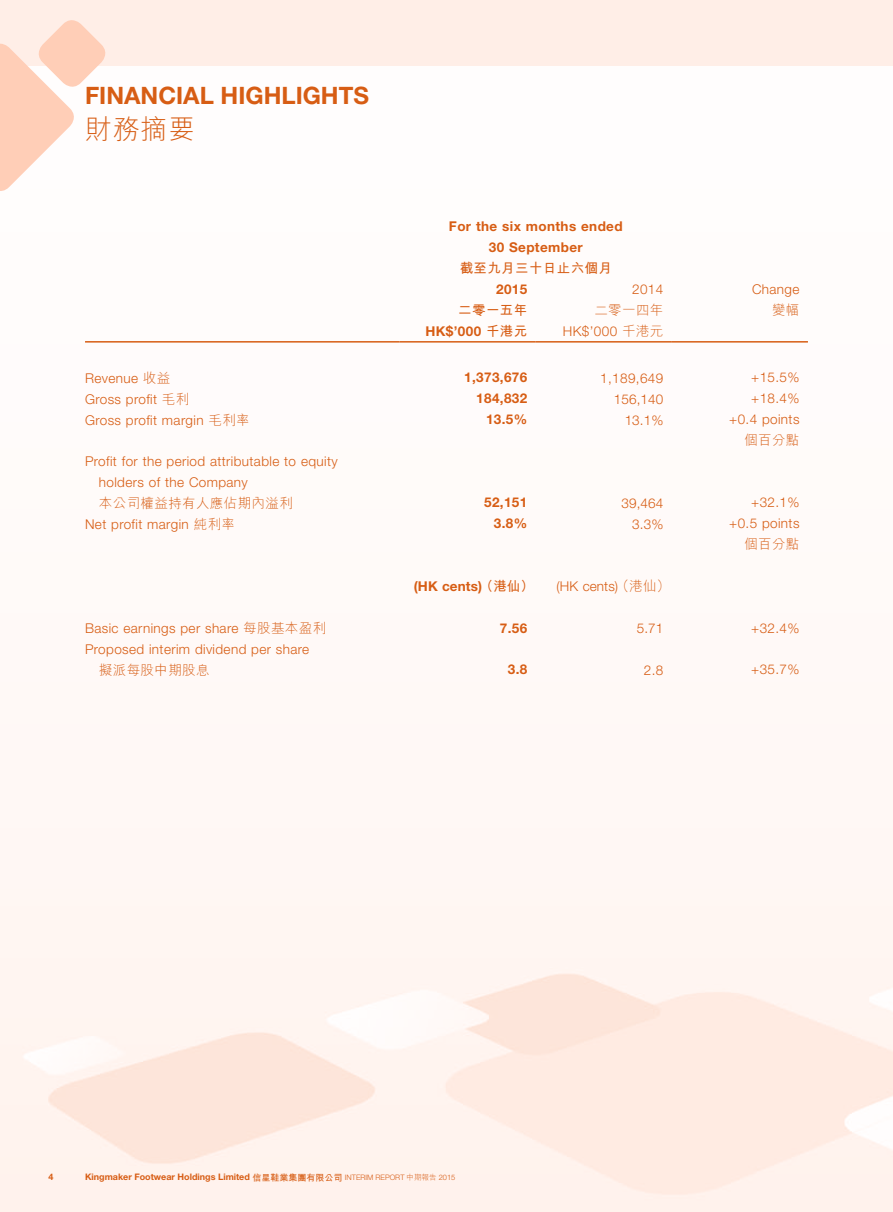
<style>
.page{position:relative;width:893px;height:1212px;background:#fff}
.page>*{position:absolute;margin:0;border:0;box-sizing:border-box;transform-origin:0 0}
.t1{font:300 27px "M Hei HK";color:#d75d14}
.t2{font:700 24px "Helvetica Neue LT Std";color:#d75d14}
.t3{font:300 13.5px/21px "Helvetica Neue LT Std";letter-spacing:.03em;color:#d75d14}
.t4{font:700 13.5px/21px "Helvetica Neue LT Std";letter-spacing:.03em;color:#d75d14;text-align:center}
.t5{font:300 13.5px "M Hei HK";letter-spacing:.03em;color:#d75d14}
.t6{font:700 13.5px "M Hei HK";letter-spacing:.03em;color:#d75d14}
.t7{font:700 9px "Helvetica Neue LT Std";color:#d75d14}
.s1{font-family:"M Hei HK"}
.s2{font-weight:300;font-size:7.5px}
.s3{font-family:"M Hei HK";font-weight:300;font-size:7.5px}
</style>
<div class="page">
<div style="left:0;top:0;width:893px;height:66px;background:#ffeee7"></div>
<svg style="left:0;top:20px;width:106px;height:172px"></svg>
<hr style="left:85px;top:341px;width:315px;height:2px;background:#d75d14">
<hr style="left:400px;top:341px;width:136px;height:2px;background:#d75d14">
<hr style="left:536px;top:341px;width:136px;height:2px;background:#d75d14">
<hr style="left:672px;top:341px;width:136px;height:2px;background:#d75d14">
<h2 class="t2" style="left:85px;top:81px;width:285px">FINANCIAL HIGHLIGHTS</h2>
<h1 class="t1" style="left:85px;top:110px;width:112px">財務摘要</h1>
<p class="t4" style="left:449px;top:216px;width:175px">For the six months ended<br>30 September</p>
<p class="t6" style="left:460px;top:259px;width:154px">截至九月三十日止六個月</p>
<p class="t4" style="left:496px;top:278px;width:33px">2015</p>
<p class="t3" style="left:632px;top:278px;width:33px">2014</p>
<p class="t3" style="left:752px;top:278px;width:49px">Change</p>
<p class="t6" style="left:458px;top:301px;width:71px">二零一五年</p>
<p class="t5" style="left:594px;top:301px;width:71px">二零一四年</p>
<p class="t5" style="left:772px;top:301px;width:29px">變幅</p>
<p class="t4" style="left:425px;top:321px;width:103px">HK$’000 <span class="s1">千港元</span></p>
<p class="t3" style="left:563px;top:321px;width:102px">HK$’000 <span class="s1">千港元</span></p>
<p class="t3" style="left:85px;top:367px;width:87px">Revenue <span class="s1">收益</span></p>
<p class="t4" style="left:464px;top:367px;width:65px">1,373,676</p>
<p class="t3" style="left:600px;top:367px;width:65px">1,189,649</p>
<p class="t3" style="left:751px;top:367px;width:50px">+15.5%</p>
<p class="t3" style="left:85px;top:388px;width:106px">Gross profit <span class="s1">毛利</span></p>
<p class="t4" style="left:476px;top:388px;width:53px">184,832</p>
<p class="t3" style="left:614px;top:388px;width:51px">156,140</p>
<p class="t3" style="left:751px;top:388px;width:50px">+18.4%</p>
<p class="t3" style="left:85px;top:409px;width:166px">Gross profit margin <span class="s1">毛利率</span></p>
<p class="t4" style="left:486px;top:409px;width:43px">13.5%</p>
<p class="t3" style="left:625px;top:409px;width:40px">13.1%</p>
<p class="t3" style="left:729px;top:409px;width:72px">+0.4 points</p>
<p class="t5" style="left:744px;top:431px;width:57px">個百分點</p>
<p class="t3" style="left:99px;top:450px;width:240px;text-indent:-14px">Profit for the period attributable to equity holders of the Company</p>
<p class="t5" style="left:85px;top:493px;width:209px">　本公司權益持有人應佔期內溢利</p>
<p class="t4" style="left:484px;top:492px;width:45px">52,151</p>
<p class="t3" style="left:622px;top:492px;width:43px">39,464</p>
<p class="t3" style="left:751px;top:492px;width:50px">+32.1%</p>
<p class="t3" style="left:85px;top:513px;width:151px">Net profit margin <span class="s1">純利率</span></p>
<p class="t4" style="left:494px;top:513px;width:35px">3.8%</p>
<p class="t3" style="left:632px;top:513px;width:33px">3.3%</p>
<p class="t3" style="left:729px;top:513px;width:72px">+0.5 points</p>
<p class="t5" style="left:744px;top:535px;width:57px">個百分點</p>
<p class="t4" style="left:414px;top:576px;width:122px">(HK cents) <span class="s1">（港仙）</span></p>
<p class="t3" style="left:557px;top:576px;width:115px">(HK cents) <span class="s1">（港仙）</span></p>
<p class="t3" style="left:85px;top:618px;width:243px">Basic earnings per share <span class="s1">每股基本盈利</span></p>
<p class="t4" style="left:500px;top:617px;width:29px">7.56</p>
<p class="t3" style="left:637px;top:618px;width:28px">5.71</p>
<p class="t3" style="left:751px;top:617px;width:50px">+32.4%</p>
<p class="t3" style="left:85px;top:638px;width:226px">Proposed interim dividend per share</p>
<p class="t5" style="left:85px;top:660px;width:126px">　擬派每股中期股息</p>
<p class="t4" style="left:508px;top:658px;width:21px">3.8</p>
<p class="t3" style="left:644px;top:659px;width:21px">2.8</p>
<p class="t3" style="left:751px;top:658px;width:50px">+35.7%</p>
<p class="t7" style="left:49px;top:1171px;width:7px">4</p>
<p class="t7" style="left:85px;top:1171px;width:372px">Kingmaker Footwear Holdings Limited <span class="s1">信星鞋業集團有限公司</span> <span class="s2">INTERIM REPORT</span> <span class="s3">中期報告</span> <span class="s2">2015</span></p>
</div>
